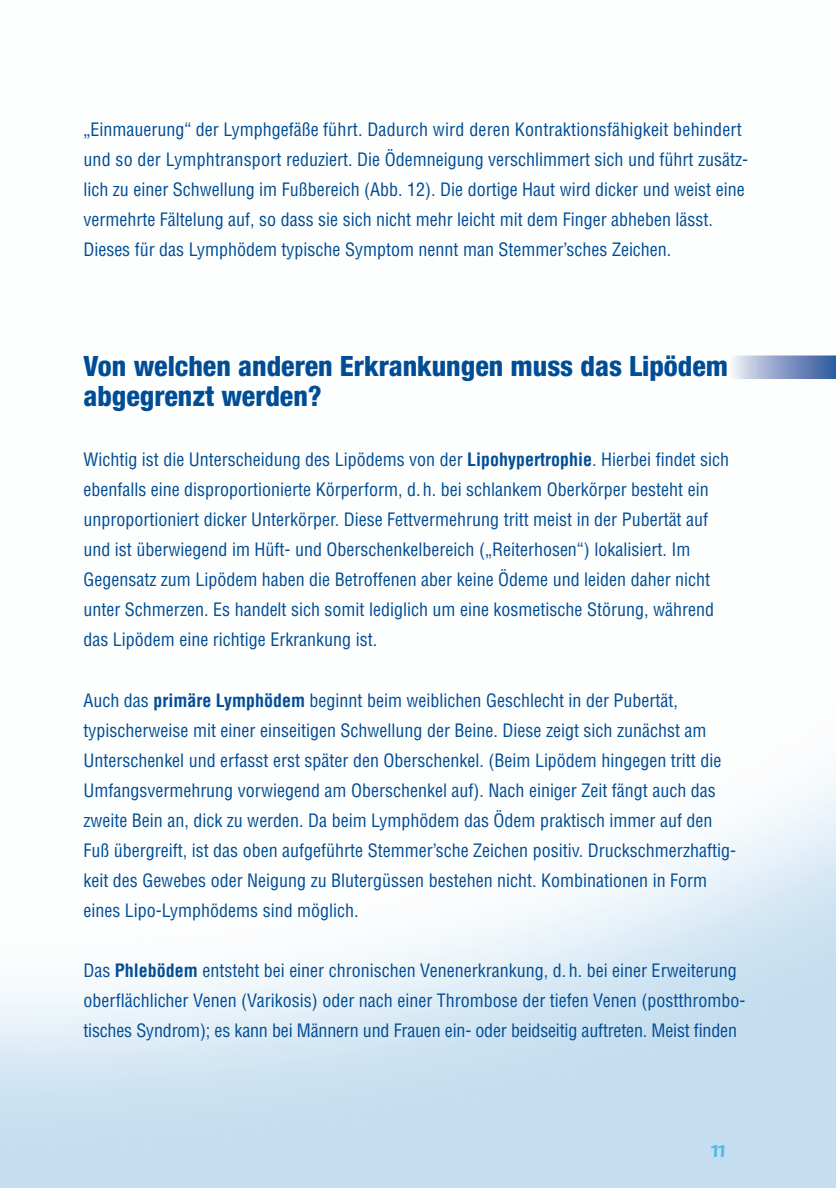
<style>
.page{position:relative;width:836px;height:1188px;background:#fff}
.page>*{position:absolute;margin:0;border:0;box-sizing:border-box;transform-origin:0 0}
.t1{font:800 condensed 28px/30px "Helvetica Neue";color:#014d95}
.t2{font:condensed 18px/30px "Helvetica";color:#014d95}
.t3{font:700 18px "Flora";color:#50b8e8}
.s1{font-weight:700}
</style>
<div class="page">
<img style="left:0;top:378px;width:836px;height:809px">
<img style="left:732px;top:355px;width:104px;height:23px">
<p class="t2" style="left:83px;top:116px;width:666px">„Einmauerung“ der Lymphgefäße führt. Dadurch wird deren Kontraktionsfähigkeit behindert und so der Lymphtransport reduziert. Die Ödemneigung verschlimmert sich und führt zusätz&shy;lich zu einer Schwellung im Fußbereich (Abb. 12). Die dortige Haut wird dicker und weist eine vermehrte Fältelung auf, so dass sie sich nicht mehr leicht mit dem Finger abheben lässt.<br>Dieses für das Lymphödem typische Symptom nennt man Stemmer’sches Zeichen.</p>
<h1 class="t1" style="left:83px;top:353px;width:646px">Von welchen anderen Erkrankungen muss das Lipödem abgegrenzt werden?</h1>
<p class="t2" style="left:83px;top:446px;width:647px">Wichtig ist die Unterscheidung des Lipödems von der <span class="s1">Lipohypertrophie</span>. Hierbei findet sich ebenfalls eine disproportionierte Körperform, d. h. bei schlankem Oberkörper besteht ein unproportioniert dicker Unterkörper. Diese Fettvermehrung tritt meist in der Pubertät auf und ist überwiegend im Hüft- und Oberschenkelbereich („Reiterhosen“) lokalisiert. Im Gegensatz zum Lipödem haben die Betroffenen aber keine Ödeme und leiden daher nicht unter Schmerzen. Es handelt sich somit lediglich um eine kosmetische Störung, während das Lipödem eine richtige Erkrankung ist.</p>
<p class="t2" style="left:83px;top:686px;width:654px">Auch das <span class="s1">primäre Lymphödem</span> beginnt beim weiblichen Geschlecht in der Pubertät, typischerweise mit einer einseitigen Schwellung der Beine. Diese zeigt sich zunächst am Unterschenkel und erfasst erst später den Oberschenkel. (Beim Lipödem hingegen tritt die Umfangsvermehrung vorwiegend am Oberschenkel auf). Nach einiger Zeit fängt auch das zweite Bein an, dick zu werden. Da beim Lymphödem das Ödem praktisch immer auf den Fuß übergreift, ist das oben aufgeführte Stemmer’sche Zeichen positiv. Druckschmerzhaftig&shy;keit des Gewebes oder Neigung zu Blutergüssen bestehen nicht. Kombinationen in Form eines Lipo-Lymphödems sind möglich.</p>
<p class="t2" style="left:83px;top:956px;width:663px">Das <span class="s1">Phlebödem</span> entsteht bei einer chronischen Venenerkrankung, d. h. bei einer Erweiterung oberflächlicher Venen (Varikosis) oder nach einer Thrombose der tiefen Venen (postthrombo&shy;tisches Syndrom); es kann bei Männern und Frauen ein- oder beidseitig auftreten. Meist finden</p>
<p class="t3" style="left:710px;top:1143px;width:18px">11</p>
</div>
